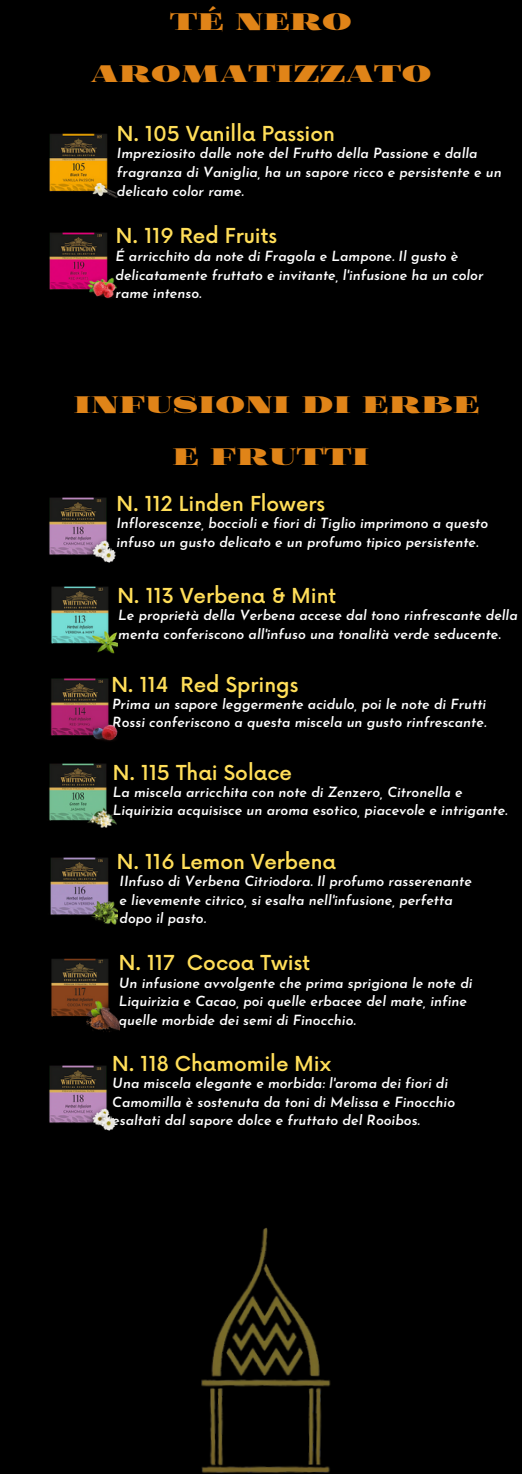
<style>
.page{position:relative;width:522px;height:1474px;background:#fff}
.page>*{position:absolute;margin:0;border:0;box-sizing:border-box;transform-origin:0 0}
.t1{font:36.75px/51.1px "Foglihten Black Pcs";color:#e08418;text-align:center}
.t2{font:500 20.12px "Now";color:#ffde59}
.t3{font:italic 600 14px/18.7px "Josefin Sans";color:#fff}
</style>
<div class="page">
<div style="left:0;top:0;width:521px;height:1474px;background:#000"></div>
<img style="left:49px;top:133px;width:68px;height:65px">
<img style="left:49px;top:232px;width:68px;height:67px">
<img style="left:49px;top:497px;width:67px;height:66px">
<img style="left:50px;top:678px;width:68px;height:63px">
<img style="left:49px;top:763px;width:67px;height:65px">
<img style="left:50px;top:857px;width:67px;height:68px">
<img style="left:51px;top:958px;width:68px;height:74px">
<img style="left:49px;top:1065px;width:67px;height:66px">
<img style="left:51px;top:586px;width:67px;height:68px">
<img style="left:201px;top:1228px;width:130px;height:245px">
<h2 class="t1" style="left:90px;top:-5px;width:342px">Té Nero aromatizzato</h2>
<h1 class="t2" style="left:117px;top:123px;width:219px">N. 105 Vanilla Passion</h1>
<p class="t3" style="left:117px;top:146px;width:386px">Impreziosito dalle note del Frutto della Passione e dalla fragranza di Vaniglia, ha un sapore ricco e persistente e un delicato color rame.</p>
<h2 class="t2" style="left:116px;top:225px;width:162px">N. 119 Red Fruits</h2>
<p class="t3" style="left:115px;top:248px;width:369px">É arricchito da note di Fragola e Lampone. Il gusto è delicatamente fruttato e invitante, l'infusione ha un color rame intenso.</p>
<p class="t1" style="left:74px;top:378px;width:406px">Infusioni di Erbe e Frutti</p>
<p class="t2" style="left:116px;top:493px;width:210px">N. 112 Linden Flowers</p>
<h2 class="t3" style="left:116px;top:516px;width:373px">Inflorescenze, boccioli e fiori di Tiglio imprimono a questo infuso un gusto delicato e un profumo tipico persistente.</h2>
<h2 class="t2" style="left:117px;top:585px;width:220px">N. 113 Verbena &amp; Mint</h2>
<p class="t3" style="left:118px;top:607px;width:400px">Le proprietà della Verbena accese dal tono rinfrescante della menta conferiscono all'infuso una tonalità verde seducente.</p>
<p class="t2" style="left:111px;top:673px;width:188px">N. 114 Red Springs</p>
<h1 class="t3" style="left:112px;top:696px;width:375px">Prima un sapore leggermente acidulo, poi le note di Frutti<br>Rossi conferiscono a questa miscela un gusto rinfrescante.</h1>
<p class="t2" style="left:113px;top:762px;width:181px">N. 115 Thai Solace</p>
<h2 class="t3" style="left:113px;top:784px;width:396px">La miscela arricchita con note di Zenzero, Citronella e<br>Liquirizia acquisisce un aroma esotico, piacevole e intrigante.</h2>
<p class="t2" style="left:117px;top:851px;width:220px">N. 116 Lemon Verbena</p>
<p class="t3" style="left:119px;top:873px;width:353px">IInfuso di Verbena Citriodora. Il profumo rasserenante e lievemente citrico, si esalta nell'infusione, perfetta dopo il pasto.</p>
<p class="t2" style="left:119px;top:952px;width:192px">N. 117 Cocoa Twist</p>
<h2 class="t3" style="left:119px;top:975px;width:355px">Un infusione avvolgente che prima sprigiona le note di<br>Liquirizia e Cacao, poi quelle erbacee del mate, infine quelle morbide dei semi di Finocchio.</h2>
<p class="t2" style="left:112px;top:1053px;width:220px">N. 118 Chamomile Mix</p>
<p class="t3" style="left:112px;top:1075px;width:344px">Una miscela elegante e morbida: l'aroma dei fiori di<br>Camomilla è sostenuta da toni di Melissa e Finocchio esaltati dal sapore dolce e fruttato del Rooibos.</p>
</div>
